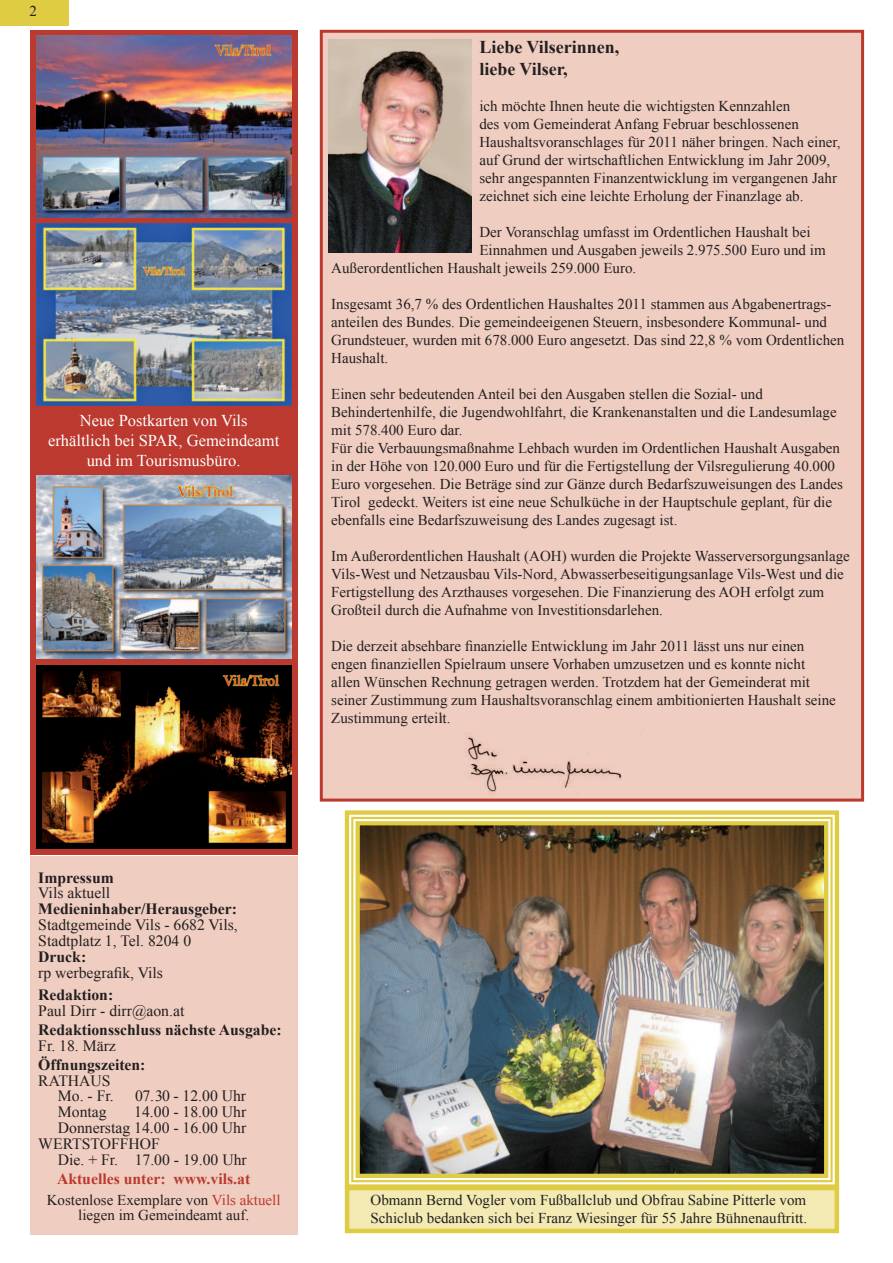
<style>
.page{position:relative;width:893px;height:1263px;background:#fff}
.page>*{position:absolute;margin:0;border:0;box-sizing:border-box;transform-origin:0 0}
.t1{font:700 18px/21.6px "Times New Roman";color:#231f20}
.t2{font:16.5px/19.8px "Times New Roman";color:#fff;text-align:center}
.t3{font:15.75px/15.9px "Times New Roman";color:#231f20}
.t4{font:700 15.75px "Times New Roman";color:#231f20}
.t5{font:700 15.75px "Times New Roman";color:#bb392e}
.t6{font:15px/18px "Times New Roman";color:#231f20}
.s1{color:#bb392e}
</style>
<div class="page">
<div style="left:0;top:0;width:68px;height:26px;background:#dfcc43"></div>
<div style="left:30px;top:30px;width:268px;height:824px;background:#bb392e"></div>
<div style="left:321px;top:31px;width:542px;height:769px;background:#efcec1"></div>
<div style="left:320px;top:30px;width:544px;height:771px;border:3px solid #bb392e"></div>
<div style="left:30px;top:856px;width:268px;height:378px;background:#efcec1"></div>
<img style="left:328px;top:39px;width:144px;height:213px">
<img style="left:465px;top:729px;width:179px;height:66px">
<div style="left:347px;top:1188px;width:490px;height:43px;background:#f2e9b3"></div>
<div style="left:345px;top:1186px;width:494px;height:47px;border:5px solid #dfcc43"></div>
<svg style="left:344px;top:810px;width:496px;height:381px;background:#e7d973"></svg>
<svg style="left:350px;top:816px;width:484px;height:367px;background:#eade86"></svg>
<img style="left:353px;top:819px;width:477px;height:361px">
<img style="left:36px;top:476px;width:255px;height:182px">
<img style="left:36px;top:224px;width:255px;height:182px">
<img style="left:36px;top:35px;width:255px;height:182px">
<img style="left:36px;top:666px;width:255px;height:182px">
<p class="t6" style="left:30px;top:3px;width:9px">2</p>
<p class="t2" style="left:48px;top:412px;width:233px">Neue Postkarten von Vils erhältlich bei SPAR, Gemeindeamt und im Tourismusbüro.</p>
<p class="t1" style="left:479px;top:36px;width:142px">Liebe Vilserinnen, liebe Vilser,</p>
<p class="t6" style="left:479px;top:98px;width:363px">ich möchte Ihnen heute die wichtigsten Kennzahlen<br>des vom Gemeinderat Anfang Februar beschlossenen Haushaltsvoranschlages für 2011 näher bringen. Nach einer, auf Grund der wirtschaftlichen Entwicklung im Jahr 2009, sehr angespannten Finanzentwicklung im vergangenen Jahr zeichnet sich eine leichte Erholung der Finanzlage ab.</p>
<p class="t6" style="left:479px;top:224px;width:333px">Der Voranschlag umfasst im Ordentlichen Haushalt bei</p>
<p class="t6" style="left:479px;top:242px;width:348px">Einnahmen und Ausgaben jeweils 2.975.500 Euro und im</p>
<p class="t6" style="left:331px;top:260px;width:306px">Außerordentlichen Haushalt jeweils 259.000 Euro.</p>
<p class="t6" style="left:331px;top:296px;width:515px">Insgesamt 36,7 % des Ordentlichen Haushaltes 2011 stammen aus Abgabenertrags&shy;anteilen des Bundes. Die gemeindeeigenen Steuern, insbesondere Kommunal- und Grundsteuer, wurden mit 678.000 Euro angesetzt. Das sind 22,8 % vom Ordentlichen Haushalt.</p>
<p class="t6" style="left:331px;top:386px;width:513px">Einen sehr bedeutenden Anteil bei den Ausgaben stellen die Sozial- und Behindertenhilfe, die Jugendwohlfahrt, die Krankenanstalten und die Landesumlage mit 578.400 Euro dar.<br>Für die Verbauungsmaßnahme Lehbach wurden im Ordentlichen Haushalt Ausgaben in der Höhe von 120.000 Euro und für die Fertigstellung der Vilsregulierung 40.000<br>Euro vorgesehen. Die Beträge sind zur Gänze durch Bedarfszuweisungen des Landes Tirol gedeckt. Weiters ist eine neue Schulküche in der Hauptschule geplant, für die ebenfalls eine Bedarfszuweisung des Landes zugesagt ist.</p>
<p class="t6" style="left:331px;top:548px;width:520px">Im Außerordentlichen Haushalt (AOH) wurden die Projekte Wasserversorgungsanlage Vils-West und Netzausbau Vils-Nord, Abwasserbeseitigungsanlage Vils-West und die Fertigstellung des Arzthauses vorgesehen. Die Finanzierung des AOH erfolgt zum Großteil durch die Aufnahme von Investitionsdarlehen.</p>
<p class="t6" style="left:331px;top:637px;width:506px">Die derzeit absehbare 昀椀nanzielle Entwicklung im Jahr 2011 lässt uns nur einen engen 昀椀nanziellen Spielraum unsere Vorhaben umzusetzen und es konnte nicht allen Wünschen Rechnung getragen werden. Trotzdem hat der Gemeinderat mit seiner Zustimmung zum Haushaltsvoranschlag einem ambitionierten Haushalt seine Zustimmung erteilt.</p>
<p class="t4" style="left:38px;top:872px;width:77px">Impressum</p>
<p class="t3" style="left:38px;top:887px;width:73px">Vils aktuell</p>
<p class="t4" style="left:38px;top:898px;width:200px">Medieninhaber/Herausgeber:</p>
<p class="t3" style="left:38px;top:918px;width:201px">Stadtgemeinde Vils - 6682 Vils,<br>Stadtplatz 1, Tel. 8204 0</p>
<p class="t4" style="left:38px;top:946px;width:49px">Druck:</p>
<p class="t3" style="left:38px;top:964px;width:126px">rp werbegra昀椀k, Vils</p>
<p class="t4" style="left:38px;top:990px;width:77px">Redaktion:</p>
<p class="t3" style="left:38px;top:1004px;width:148px">Paul Dirr - dirr@aon.at</p>
<p class="t4" style="left:38px;top:1024px;width:245px">Redaktionsschluss nächste Ausgabe:</p>
<p class="t3" style="left:38px;top:1039px;width:79px">Fr. 18. März</p>
<p class="t4" style="left:38px;top:1059px;width:109px">Öffnungszeiten:</p>
<p class="t3" style="left:38px;top:1074px;width:77px;text-align:right">RATHAUS<br>Mo. - Fr.</p>
<p class="t3" style="left:135px;top:1090px;width:113px">07.30 - 12.00 Uhr</p>
<p class="t3" style="left:58px;top:1105px;width:50px">Montag</p>
<p class="t3" style="left:134px;top:1105px;width:114px">14.00 - 18.00 Uhr</p>
<p class="t3" style="left:58px;top:1121px;width:190px">Donnerstag 14.00 - 16.00 Uhr</p>
<p class="t3" style="left:38px;top:1137px;width:123px">WERTSTOFFHOF</p>
<p class="t3" style="left:58px;top:1153px;width:190px">Die. + Fr. 17.00 - 19.00 Uhr</p>
<p class="t5" style="left:57px;top:1167px;width:195px">Aktuelles unter: www.vils.at</p>
<p class="t6" style="left:47px;top:1193px;width:235px;line-height:15px;text-align:center">Kostenlose Exemplare von <span class="s1">Vils aktuell </span>liegen im Gemeindeamt auf.</p>
<p class="t6" style="left:371px;top:1192px;width:438px">Obmann Bernd Vogler vom Fußballclub und Obfrau Sabine Pitterle vom<br>Schiclub bedanken sich bei Franz Wiesinger für 55 Jahre Bühnenauftritt.</p>
</div>
